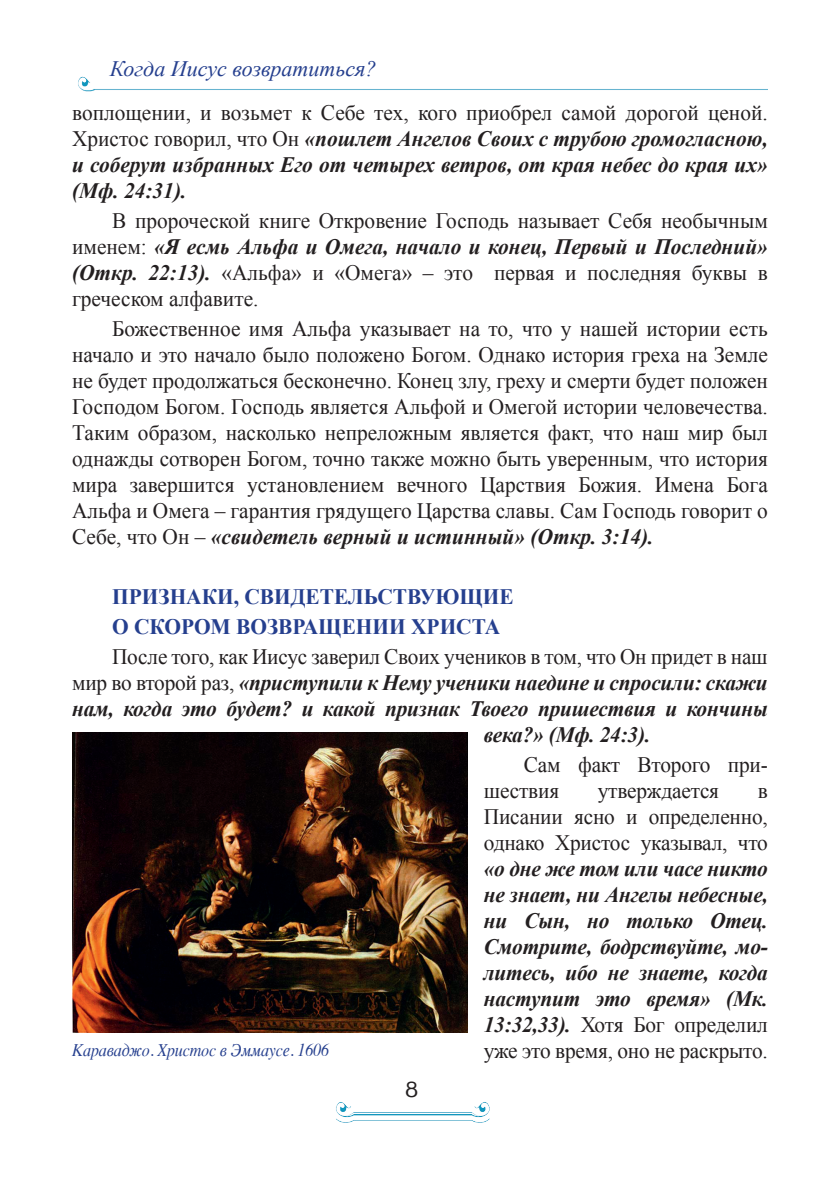
<style>
.page{position:relative;width:840px;height:1191px;background:#fff}
.page>*{position:absolute;margin:0;border:0;box-sizing:border-box;transform-origin:0 0}
.t1{font:22px/26px "Times New Roman";letter-spacing:-.01em;color:#231f20;text-align:justify}
.t2{font:italic 700 22px/26px "Times New Roman";letter-spacing:-.01em;color:#231f20;text-align:justify}
.t3{font:700 22px/30px "Times New Roman";color:#253f8e}
.t4{font:italic 22px "Times New Roman";color:#253f8e}
.t5{font:22px "Karelia";color:#231f20}
.t6{font:italic 18px "Times";letter-spacing:-.01em;color:#253f8e;scale:.89 1}
.s1{font-weight:400;font-style:normal}
.s2{font-weight:700;font-style:italic}
</style>
<div class="page">
<img style="left:336px;top:1102px;width:154px;height:21px">
<img style="left:78px;top:77px;width:689px;height:15px">
<img style="left:72px;top:732px;width:395px;height:300px">
<p class="t4" style="left:110px;top:54px;width:268px">Когда Иисус возвратиться?</p>
<p class="t2" style="left:72px;top:99px;width:697px"><span class="s1">воплощении, и возьмет к Себе тех, кого приобрел самой дорогой ценой.<br>Христос говорил, что Он</span> «пошлет Ангелов Своих с трубою громогласною, и соберут избранных Его от четырех ветров, от края небес до края их» (Мф. 24:31).</p>
<p class="t1" style="left:72px;top:207px;width:697px;text-indent:40px">В пророческой книге Откровение Господь называет Себя необычным именем: <span class="s2">«Я есмь Альфа и Омега, начало и конец, Первый и Последний» (Откр. 22:13).</span> «Альфа» и «Омега» – это первая и последняя буквы в греческом алфавите.</p>
<p class="t1" style="left:72px;top:315px;width:697px;text-indent:40px">Божественное имя Альфа указывает на то, что у нашей истории есть начало и это начало было положено Богом. Однако история греха на Земле не будет продолжаться бесконечно. Конец злу, греху и смерти будет положен Господом Богом. Господь является Альфой и Омегой истории человечества.<br>Таким образом, насколько непреложным является факт, что наш мир был однажды сотворен Богом, точно также можно быть уверенным, что история мира завершится установлением вечного Царствия Божия. Имена Бога Альфа и Омега – гарантия грядущего Царства славы. Сам Господь говорит о Себе, что Он – <span class="s2">«свидетель верный и истинный» (Откр. 3:14).</span></p>
<p class="t3" style="left:112px;top:581px;width:403px">Признаки, свидетельствующие о скором возвращении Христа</p>
<p class="t1" style="left:112px;top:643px;width:656px">После того, как Иисус заверил Своих учеников в том, что Он придет в наш</p>
<p class="t2" style="left:72px;top:669px;width:696px"><span class="s1">мир во второй раз,</span> «приступили к Нему ученики наедине и спросили: скажи</p>
<p class="t2" style="left:72px;top:695px;width:697px">нам, когда это будет? и какой признак Твоего пришествия и кончины</p>
<p class="t2" style="left:483px;top:721px;width:168px">века?» (Мф. 24:3).</p>
<p class="t1" style="left:483px;top:751px;width:285px;text-indent:40px">Сам факт Второго при&shy;шествия</p>
<p class="t1" style="left:597px;top:777px;width:123px">утверждается</p>
<p class="t1" style="left:483px;top:777px;width:285px;text-indent:274px">в Писании ясно и определенно, однако Христос указывал, что</p>
<p class="t2" style="left:483px;top:855px;width:285px">«о дне же том или часе никто не знает, ни Ангелы небесные, ни Сын, но только Отец.<br>Смотрите, бодрствуйте, мо&shy;литесь, ибо не знаете, когда наступит это время» (Мк.<br>13:32,33). <span class="s1">Хотя Бог определил уже это время, оно не раскрыто.</span></p>
<p class="t6" style="left:72px;top:1033px;width:290px">Караваджо. Христос в Эммаусе. 1606</p>
<p class="t5" style="left:405px;top:1078px;width:14px">8</p>
</div>
